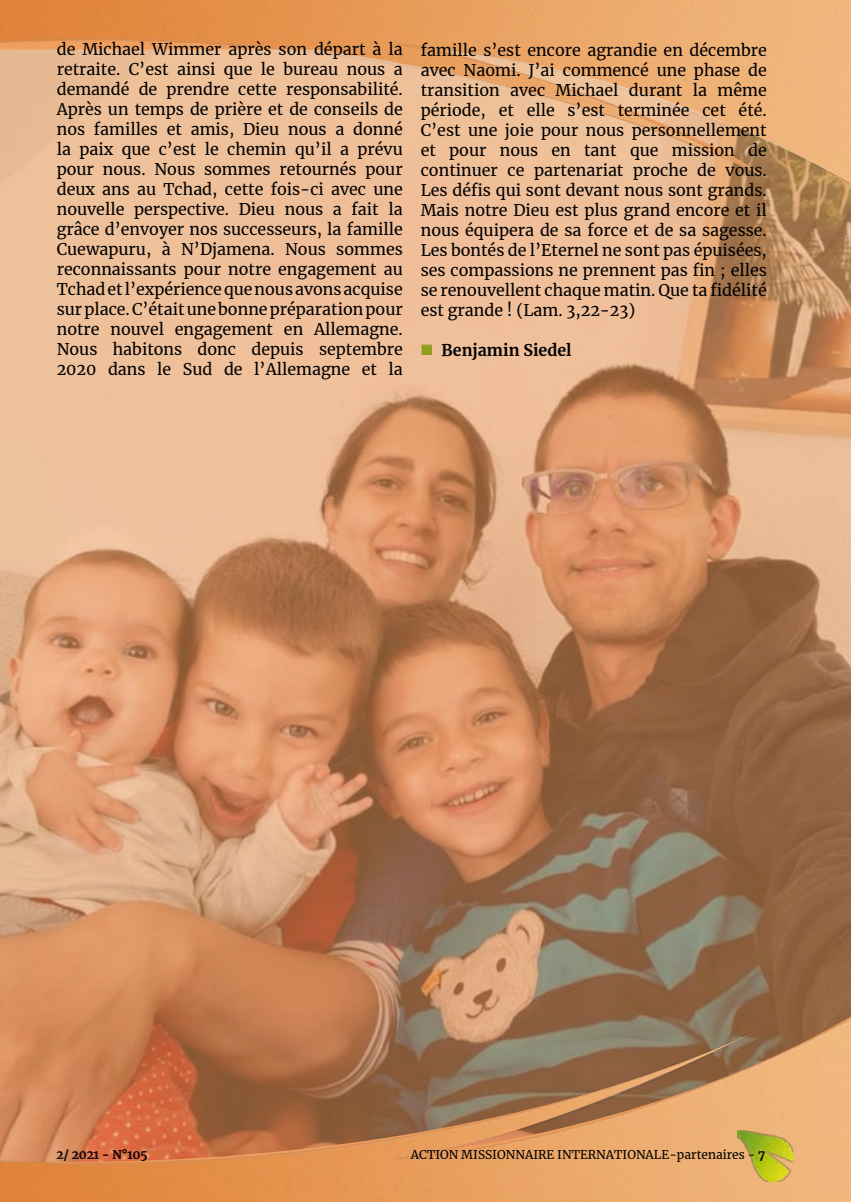
<style>
.page{position:relative;width:851px;height:1202px;background:#fff}
.page>*{position:absolute;margin:0;border:0;box-sizing:border-box;transform-origin:0 0}
.t1{font:16px/20px "Merriweather";color:#000;text-align:justify}
.t2{font:700 16px "Merriweather";color:#000}
.t3{font:12px "Merriweather";color:#000}
.s1{color:#8b9f1d}
.s2{font-weight:700}
</style>
<div class="page">
<img style="left:0;top:0;width:850px;height:49px">
<img style="left:0;top:1164px;width:850px;height:38px">
<img style="left:737px;top:1164px;width:56px;height:18px">
<img style="left:0;top:49px;width:850px;height:1115px">
<div style="left:422px;top:345px;width:9px;height:9px;border:1px solid #8b9f1d"></div>
<p class="t1" style="left:57px;top:39px;width:347px">de Michael Wimmer après son départ à la retraite. C’est ainsi que le bureau nous a demandé de prendre cette responsabilité.<br>Après un temps de prière et de conseils de nos familles et amis, Dieu nous a donné la paix que c’est le chemin qu’il a prévu pour nous. Nous sommes retournés pour deux ans au Tchad, cette fois-ci avec une nouvelle perspective. Dieu nous a fait la grâce d’envoyer nos successeurs, la famille Cuewapuru, à N’Djamena. Nous sommes reconnaissants pour notre engagement au Tchad et l’expérience que nous avons acquise sur place. C’était une bonne préparation pour notre nouvel engagement en Allemagne.<br>Nous habitons donc depuis septembre 2020 dans le Sud de l’Allemagne et la</p>
<p class="t1" style="left:420px;top:39px;width:347px">famille s’est encore agrandie en décembre avec Naomi. J’ai commencé une phase de transition avec Michael durant la même période, et elle s’est terminée cet été.<br>C’est une joie pour nous personnellement et pour nous en tant que mission de continuer ce partenariat proche de vous.<br>Les défis qui sont devant nous sont grands.<br>Mais notre Dieu est plus grand encore et il nous équipera de sa force et de sa sagesse.<br>Les bontés de l’Eternel ne sont pas épuisées, ses compassions ne prennent pas fin ; elles se renouvellent chaque matin. Que ta fidélité est grande ! (Lam. 3,22-23)</p>
<p class="t2" style="left:420px;top:339px;width:152px"><span class="s1">■</span> Benjamin Siedel</p>
<p class="t3" style="left:56px;top:1146px;width:93px">2/ 2021 - N°105</p>
<p class="t3" style="left:411px;top:1146px;width:356px">ACTION MISSIONNAIRE INTERNATIONALE-partenaires - <span class="s2">7</span></p>
</div>
